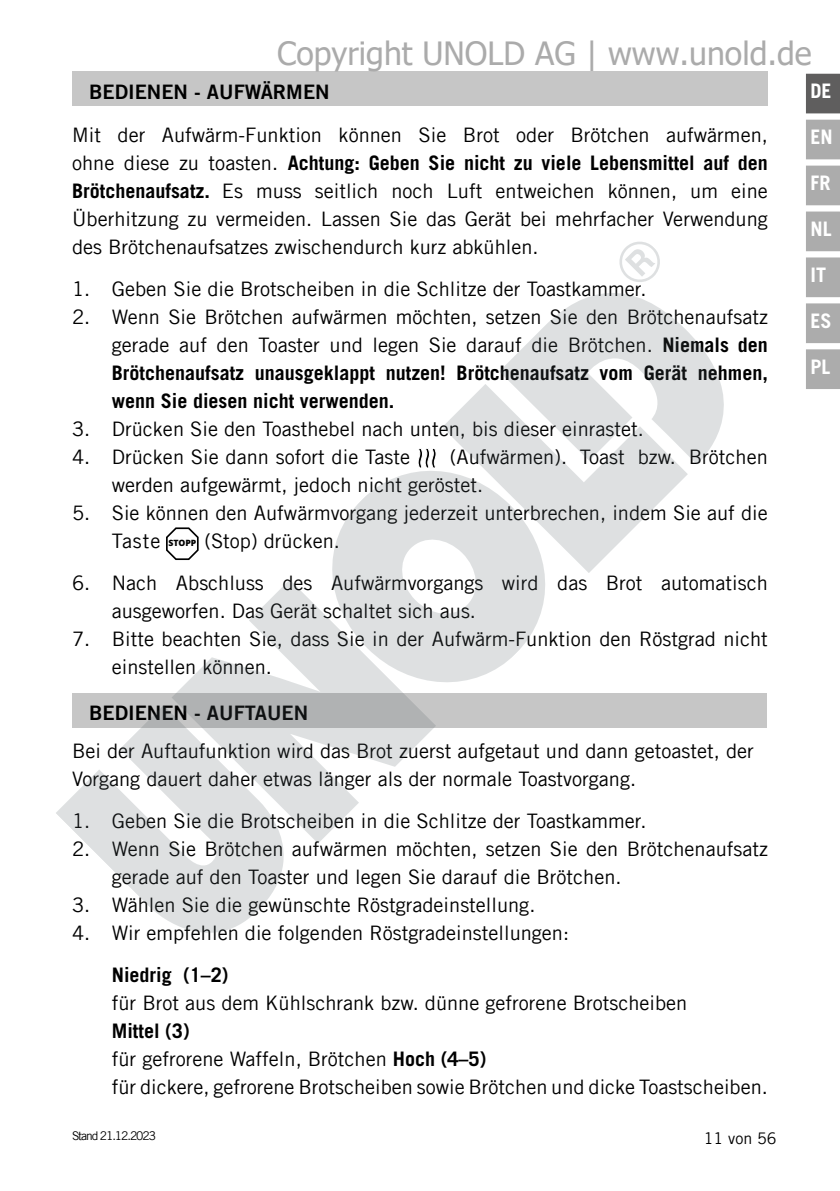
<style>
.page{position:relative;width:840px;height:1191px;background:#fff}
.page>*{position:absolute;margin:0;border:0;box-sizing:border-box;transform-origin:0 0}
.t1{font:32px "Tahoma";color:#ababab}
.t2{font:20px/28px "Trade Gothic LT Com";color:#000}
.t3{font:20px "Trade Gothic LT Com Bd 2";color:#000}
.t4{font:700 20px "Trade Gothic LT Com";color:#fff}
.t5{font:700 20px "Trade Gothic LT Com";color:#000}
.t6{font:16px "Trade Gothic LT Com";color:#000}
.t7{font:12px "Trade Gothic LT Com";letter-spacing:-.09em;color:#000}
.t8{font:800 8.8px "Open Sans";color:#000}
.s1{font-weight:700}
</style>
<div class="page">
<div style="left:805px;top:74px;width:34px;height:39px;background:#5f5e5e"></div>
<div style="left:805px;top:120px;width:34px;height:39px;background:#acacac"></div>
<div style="left:805px;top:166px;width:34px;height:39px;background:#acacac"></div>
<div style="left:805px;top:211px;width:34px;height:40px;background:#acacac;border:2px solid #acacac"></div>
<div style="left:805px;top:257px;width:34px;height:40px;background:#acacac;border:2px solid #acacac"></div>
<div style="left:805px;top:303px;width:34px;height:40px;background:#acacac;border:2px solid #acacac"></div>
<div style="left:805px;top:349px;width:34px;height:40px;background:#acacac;border:2px solid #acacac"></div>
<div style="left:72px;top:72px;width:695px;height:34px;background:#c6c6c6"></div>
<svg style="left:166px;top:527px;width:32px;height:33px"></svg>
<div style="left:72px;top:693px;width:694px;height:34px;background:#c6c6c6"></div>
<svg style="left:543px;top:293px;width:181px;height:182px;fill:#dee0e1"></svg>
<svg style="left:442px;top:328px;width:245px;height:245px;fill:#dee0e1"></svg>
<svg style="left:332px;top:428px;width:255px;height:254px;fill:#dee0e1"></svg>
<svg style="left:172px;top:579px;width:264px;height:264px"></svg>
<svg style="left:56px;top:702px;width:260px;height:231px;fill:#dee0e1"></svg>
<svg style="left:619px;top:241px;width:41px;height:41px"></svg>
<h1 class="t1" style="left:277px;top:32px;width:535px">Copyright UNOLD AG | www.unold.de</h1>
<p class="t3" style="left:89px;top:79px;width:242px">BEDIENEN - AUFWÄRMEN</p>
<p class="t2" style="left:72px;top:121px;width:697px;text-align:justify">Mit der Aufwärm-Funktion können Sie Brot oder Brötchen aufwärmen, ohne diese zu toasten. <span class="s1">Achtung: Geben Sie nicht zu viele Lebensmittel auf den Brötchenaufsatz.</span> Es muss seitlich noch Luft entweichen können, um eine Überhitzung zu vermeiden. Lassen Sie das Gerät bei mehrfacher Verwendung des Brötchenaufsatzes zwischendurch kurz abkühlen.</p>
<p class="t2" style="left:72px;top:275px;width:575px">1. Geben Sie die Brotscheiben in die Schlitze der Toastkammer.</p>
<p class="t2" style="left:112px;top:303px;width:657px;text-align:justify;text-indent:-40px">2. Wenn Sie Brötchen aufwärmen möchten, setzen Sie den Brötchenaufsatz gerade auf den Toaster und legen Sie darauf die Brötchen. <span class="s1">Niemals den Brötchenaufsatz unausgeklappt nutzen! Brötchenaufsatz vom Gerät nehmen, wenn Sie diesen nicht verwenden.</span></p>
<p class="t2" style="left:72px;top:415px;width:573px">3. Drücken Sie den Toasthebel nach unten, bis dieser einrastet.</p>
<p class="t2" style="left:72px;top:443px;width:339px">4. Drücken Sie dann sofort die Taste</p>
<p class="t2" style="left:112px;top:443px;width:657px;text-indent:338px">(Aufwärmen). Toast bzw. Brötchen werden aufgewärmt, jedoch nicht geröstet.</p>
<p class="t2" style="left:112px;top:499px;width:657px;text-indent:-40px">5. Sie können den Aufwärmvorgang jederzeit unterbrechen, indem Sie auf die<br>Taste</p>
<p class="t2" style="left:204px;top:527px;width:137px">(Stop) drücken.</p>
<p class="t2" style="left:112px;top:569px;width:657px;text-indent:-40px">6. Nach Abschluss des Aufwärmvorgangs wird das Brot automatisch ausgeworfen. Das Gerät schaltet sich aus.</p>
<p class="t2" style="left:112px;top:625px;width:657px;text-indent:-40px">7. Bitte beachten Sie, dass Sie in der Aufwärm-Funktion den Röstgrad nicht einstellen können.</p>
<p class="t8" style="left:168px;top:536px;width:30px">STOPP</p>
<p class="t3" style="left:89px;top:700px;width:220px">BEDIENEN - AUFTAUEN</p>
<p class="t2" style="left:72px;top:737px;width:683px">Bei der Auftaufunktion wird das Brot zuerst aufgetaut und dann getoastet, der<br>Vorgang dauert daher etwas länger als der normale Toastvorgang.</p>
<p class="t2" style="left:72px;top:807px;width:575px">1. Geben Sie die Brotscheiben in die Schlitze der Toastkammer.</p>
<p class="t2" style="left:112px;top:835px;width:657px;text-indent:-40px">2. Wenn Sie Brötchen aufwärmen möchten, setzen Sie den Brötchenaufsatz gerade auf den Toaster und legen Sie darauf die Brötchen.</p>
<p class="t2" style="left:72px;top:891px;width:464px">3. Wählen Sie die gewünschte Röstgradeinstellung.</p>
<p class="t2" style="left:72px;top:919px;width:498px">4. Wir empfehlen die folgenden Röstgradeinstellungen:</p>
<p class="t5" style="left:112px;top:963px;width:118px">Niedrig (1–2)</p>
<p class="t2" style="left:112px;top:989px;width:576px">für Brot aus dem Kühlschrank bzw. dünne gefrorene Brotscheiben</p>
<p class="t2" style="left:112px;top:1017px;width:657px"><span class="s1">Mittel (3)<br></span>für gefrorene Waffeln, Brötchen <span class="s1">Hoch (4–5)<br></span>für dickere, gefrorene Brotscheiben sowie Brötchen und dicke Toastscheiben.</p>
<p class="t7" style="left:72px;top:1128px;width:85px">Stand 21.12.2023</p>
<p class="t6" style="left:703px;top:1128px;width:74px">11 von 56</p>
<p class="t4" style="left:810px;top:79px;width:23px">DE</p>
<p class="t4" style="left:810px;top:125px;width:24px">EN</p>
<p class="t4" style="left:810px;top:171px;width:21px">FR</p>
<p class="t4" style="left:810px;top:217px;width:23px">NL</p>
<p class="t4" style="left:810px;top:262px;width:17px">IT</p>
<p class="t4" style="left:810px;top:308px;width:23px">ES</p>
<p class="t4" style="left:810px;top:354px;width:21px">PL</p>
</div>
